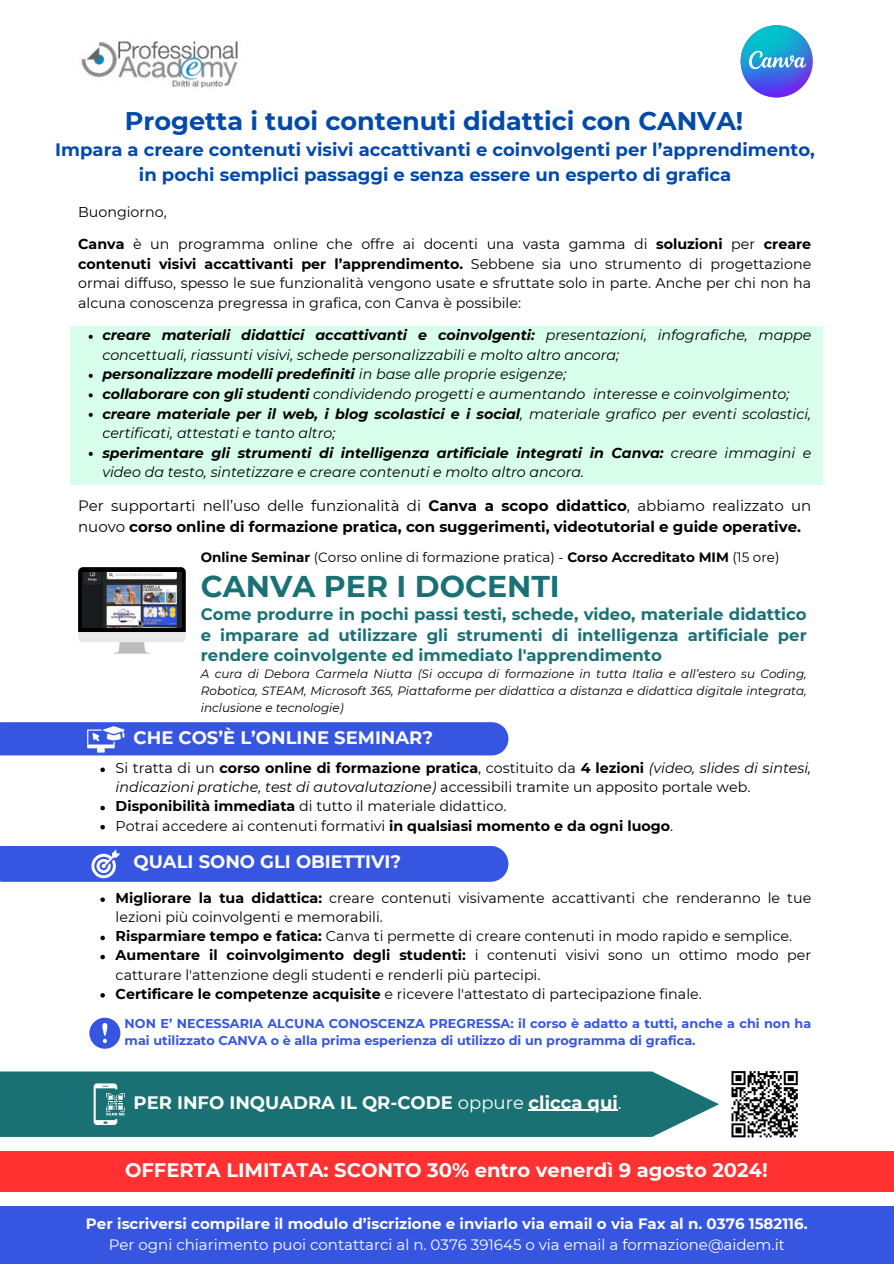
<style>
.page{position:relative;width:894px;height:1264px;background:#fff}
.page>*{position:absolute;margin:0;border:0;box-sizing:border-box;transform-origin:0 0}
.t1{font:700 30px "Montserrat";color:#1a7174}
.t2{font:700 25.5px "Montserrat";color:#004aad}
.t3{font:700 19.5px "Montserrat";color:#fff}
.t4{font:700 18px/24.8px "Montserrat";color:#004aad;text-align:center}
.t5{font:700 18px "Montserrat";color:#fff}
.t6{font:700 16.5px/20.2px "Montserrat";color:#1a7174;text-align:justify}
.t7{font:700 15px/20.2px "Montserrat";color:#000}
.t8{font:700 15px "Montserrat";color:#fff}
.t9{font:15px "Montserrat";color:#fff}
.t10{font:14.25px/19.2px "Montserrat";color:#000}
.t11{font:italic 14.25px/19.5px "Montserrat";color:#000}
.t12{font:13.5px "Montserrat";color:#000}
.t13{font:700 12.75px/17px "Montserrat";color:#3656e2}
.t14{font:italic 12px/16.8px "Montserrat";color:#000;text-align:justify}
.s1{font-weight:700}
.s2{font-weight:400}
.s3{font-style:italic}
</style>
<div class="page">
<div style="left:0;top:722px;width:508px;height:33px;background:#3656e2"></div>
<div style="left:0;top:846px;width:508px;height:35px;background:#3656e2"></div>
<div style="left:0;top:1151px;width:893px;height:41px;background:#ff3131"></div>
<div style="left:0;top:1205px;width:893px;height:58px;background:#3656e2"></div>
<div style="left:0;top:1071px;width:719px;height:65px;background:#1a7174"></div>
<svg style="left:94px;top:1083px;width:31px;height:41px"></svg>
<div style="left:70px;top:326px;width:752px;height:159px;background:#d7ffeb"></div>
<svg style="left:78px;top:567px;width:108px;height:86px"></svg>
<img style="left:83px;top:572px;width:98px;height:55px">
<img style="left:81px;top:39px;width:157px;height:50px">
<svg style="left:740px;top:25px;width:72px;height:72px"></svg>
<svg style="left:731px;top:1071px;width:67px;height:67px"></svg>
<svg style="left:89px;top:1017px;width:31px;height:31px"></svg>
<svg style="left:89px;top:335px;width:4px;height:4px"></svg>
<svg style="left:89px;top:374px;width:4px;height:4px"></svg>
<svg style="left:89px;top:393px;width:4px;height:4px"></svg>
<svg style="left:89px;top:413px;width:4px;height:4px"></svg>
<svg style="left:89px;top:452px;width:4px;height:4px"></svg>
<svg style="left:100px;top:767px;width:5px;height:5px"></svg>
<svg style="left:100px;top:805px;width:5px;height:5px"></svg>
<svg style="left:100px;top:825px;width:5px;height:4px"></svg>
<svg style="left:100px;top:897px;width:5px;height:4px"></svg>
<svg style="left:100px;top:935px;width:5px;height:5px"></svg>
<svg style="left:100px;top:954px;width:5px;height:5px"></svg>
<svg style="left:100px;top:993px;width:5px;height:4px"></svg>
<hr style="left:528px;top:1109px;width:89px;height:1px;background:#fff">
<h2 class="t2" style="left:125px;top:105px;width:619px">Progetta i tuoi contenuti didattici con CANVA!</h2>
<p class="t4" style="left:55px;top:137px;width:760px">Impara a creare contenuti visivi accattivanti e coinvolgenti per l’apprendimento, in pochi semplici passaggi e senza essere un esperto di grafica</p>
<p class="t10" style="left:78px;top:202px;width:90px">Buongiorno,</p>
<p class="t10" style="left:78px;top:234px;width:734px;text-align:justify"><span class="s1">Canva</span> è un programma online che offre ai docenti una vasta gamma di <span class="s1">soluzioni</span> per <span class="s1">creare contenuti visivi accattivanti per l’apprendimento.</span> Sebbene sia uno strumento di progettazione ormai diffuso, spesso le sue funzionalità vengono usate e sfruttate solo in parte. Anche per chi non ha alcuna conoscenza pregressa in grafica, con Canva è possibile:</p>
<p class="t11" style="left:102px;top:325px;width:710px"><span class="s1">creare materiali didattici accattivanti e coinvolgenti:</span> presentazioni, infografiche, mappe concettuali, riassunti visivi, schede personalizzabili e molto altro ancora;<br><span class="s1">personalizzare modelli predefiniti</span> in base alle proprie esigenze;<br><span class="s1">collaborare con gli studenti</span> condividendo progetti e aumentando interesse e coinvolgimento; <span class="s1">creare materiale per il web, i blog scolastici e i social</span>, materiale grafico per eventi scolastici, certificati, attestati e tanto altro;<br><span class="s1">sperimentare gli strumenti di intelligenza artificiale integrati in Canva:</span> creare immagini e video da testo, sintetizzare e creare contenuti e molto altro ancora.</p>
<p class="t7" style="left:78px;top:495px;width:734px"><span class="s2">Per supportarti nell’uso delle funzionalità di</span> Canva a scopo didattico<span class="s2">, abbiamo realizzato un nuovo</span> corso online di formazione pratica, con suggerimenti, videotutorial e guide operative.</p>
<p class="t12" style="left:201px;top:549px;width:580px"><span class="s1">Online Seminar</span> (Corso online di formazione pratica) - <span class="s1">Corso Accreditato MIM</span> (15 ore)</p>
<h1 class="t1" style="left:201px;top:567px;width:360px">CANVA PER I DOCENTI</h1>
<p class="t6" style="left:201px;top:604px;width:607px">Come produrre in pochi passi testi, schede, video, materiale didattico e imparare ad utilizzare gli strumenti di intelligenza artificiale per rendere coinvolgente ed immediato l'apprendimento</p>
<p class="t14" style="left:201px;top:665px;width:607px">A cura di Debora Carmela Niutta (Si occupa di formazione in tutta Italia e all’estero su Coding, Robotica, STEAM, Microsoft 365, Piattaforme per didattica a distanza e didattica digitale integrata, inclusione e tecnologie)</p>
<p class="t5" style="left:133px;top:726px;width:301px">CHE COS’È L’ONLINE SEMINAR?</p>
<p class="t10" style="left:116px;top:758px;width:697px">Si tratta di un <span class="s1">corso online di formazione pratica</span>, costituito da <span class="s1">4 lezioni</span> <span class="s3">(video, slides di sintesi, indicazioni pratiche, test di autovalutazione)</span> accessibili tramite un apposito portale web.<br><span class="s1">Disponibilità immediata</span> di tutto il materiale didattico.<br>Potrai accedere ai contenuti formativi <span class="s1">in qualsiasi momento e da ogni luogo</span>.</p>
<p class="t5" style="left:133px;top:850px;width:269px">QUALI SONO GLI OBIETTIVI?</p>
<p class="t10" style="left:116px;top:888px;width:697px"><span class="s1">Migliorare la tua didattica:</span> creare contenuti visivamente accattivanti che renderanno le tue lezioni più coinvolgenti e memorabili.<br><span class="s1">Risparmiare tempo e fatica:</span> Canva ti permette di creare contenuti in modo rapido e semplice.<br><span class="s1">Aumentare il coinvolgimento degli studenti:</span> i contenuti visivi sono un ottimo modo per catturare l'attenzione degli studenti e renderli più partecipi.<br><span class="s1">Certificare le competenze acquisite</span> e ricevere l'attestato di partecipazione finale.</p>
<p class="t13" style="left:125px;top:1014px;width:688px">NON E’ NECESSARIA ALCUNA CONOSCENZA PREGRESSA: il corso è adatto a tutti, anche a chi non ha mai utilizzato CANVA o è alla prima esperienza di utilizzo di un programma di grafica.</p>
<p class="t5" style="left:133px;top:1091px;width:489px">PER INFO INQUADRA IL QR-CODE <span class="s2">oppure</span> clicca qui<span class="s2">.</span></p>
<h3 class="t3" style="left:125px;top:1158px;width:644px">OFFERTA LIMITATA: SCONTO 30% entro venerdì 9 agosto 2024!</h3>
<p class="t8" style="left:86px;top:1214px;width:723px">Per iscriversi compilare il modulo d’iscrizione e inviarlo via email o via Fax al n. 0376 1582116.</p>
<p class="t9" style="left:109px;top:1234px;width:677px">Per ogni chiarimento puoi contattarci al n. 0376 391645 o via email a formazione@aidem.it</p>
</div>
